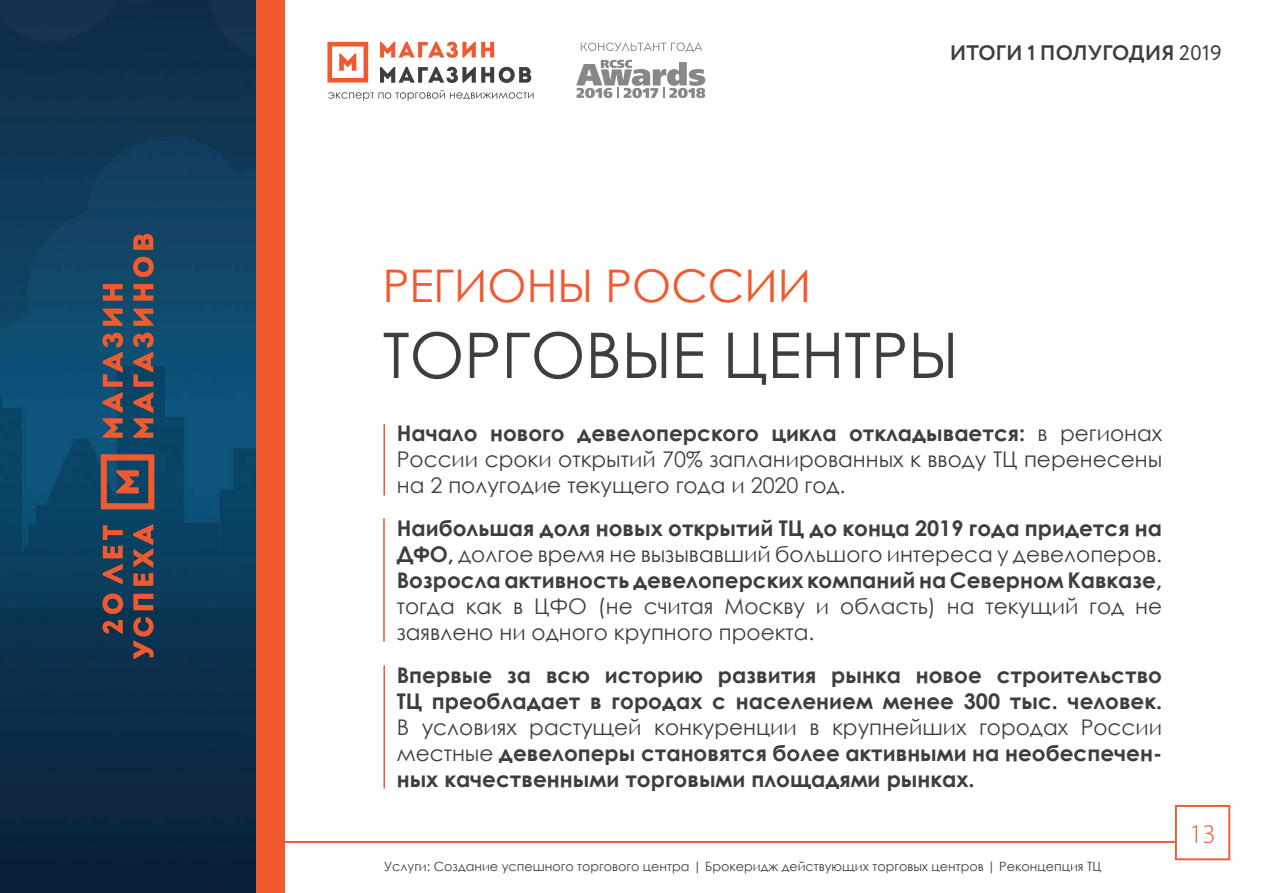
<style>
.page{position:relative;width:1263px;height:893px;background:#fff}
.page>*{position:absolute;margin:0;border:0;box-sizing:border-box;transform-origin:0 0}
.t1{font:63px "Century Gothic";color:#3e3e3f}
.t2{font:45px "Century Gothic";color:#f1592f}
.t3{font:300 27px "Myriad Pro";color:#f1592f}
.t4{font:21.6px/26px "Century Gothic";color:#3e3e3f;text-align:justify}
.t5{font:700 21.6px/26px "Century Gothic";color:#3e3e3f;text-align:justify}
.t6{font:700 21px "Circe";color:#3e3e3f}
.t7{font:12.75px "Century Gothic";color:#3e3e3f}
.s1{font-weight:400}
.s2{font-weight:700}
</style>
<div class="page">
<hr style="left:145px;top:841px;width:1031px;height:2px;background:#f1592f">
<svg style="left:327px;top:42px;width:206px;height:59px"></svg>
<div style="left:1175px;top:805px;width:55px;height:55px;border:2px solid #f1592f"></div>
<svg style="left:581px;top:42px;width:121px;height:10px"></svg>
<svg style="left:576px;top:60px;width:129px;height:38px"></svg>
<div style="left:255px;top:0;width:30px;height:893px;background:#f1592f"></div>
<img style="left:0;top:0;width:255px;height:893px">
<svg style="left:101px;top:454px;width:53px;height:55px;background:#7f504c"></svg>
<svg style="left:102px;top:333px;width:21px;height:105px;background:#725354"></svg>
<svg style="left:103px;top:309px;width:20px;height:17px"></svg>
<svg style="left:103px;top:284px;width:20px;height:17px"></svg>
<svg style="left:133px;top:333px;width:21px;height:105px;background:#714f4f"></svg>
<svg style="left:133px;top:309px;width:20px;height:17px"></svg>
<svg style="left:133px;top:284px;width:20px;height:17px"></svg>
<svg style="left:133px;top:257px;width:21px;height:20px"></svg>
<svg style="left:133px;top:234px;width:20px;height:16px"></svg>
<svg style="left:102px;top:593px;width:21px;height:41px"></svg>
<svg style="left:103px;top:564px;width:20px;height:20px"></svg>
<svg style="left:103px;top:546px;width:20px;height:12px"></svg>
<svg style="left:103px;top:525px;width:20px;height:15px"></svg>
<svg style="left:133px;top:617px;width:22px;height:42px"></svg>
<svg style="left:133px;top:594px;width:20px;height:16px"></svg>
<svg style="left:133px;top:524px;width:20px;height:62px"></svg>
<hr style="left:383px;top:424px;width:2px;height:71px;background:#f1592f">
<hr style="left:383px;top:665px;width:2px;height:124px;background:#f1592f">
<hr style="left:383px;top:518px;width:2px;height:124px;background:#f1592f">
<p class="t6" style="left:950px;top:39px;width:273px">ИТОГИ 1 ПОЛУГОДИЯ <span class="s1">2019</span></p>
<p class="t2" style="left:383px;top:255px;width:430px">РЕГИОНЫ РОССИИ</p>
<p class="t1" style="left:383px;top:311px;width:577px">ТОРГОВЫЕ ЦЕНТРЫ</p>
<p class="t4" style="left:397px;top:420px;width:767px"><span class="s2">Начало нового девелоперского цикла откладывается:</span> в регионах России сроки открытий 70% запланированных к вводу ТЦ перенесены на 2 полугодие текущего года и 2020 год.</p>
<p class="t4" style="left:397px;top:515px;width:767px"><span class="s2">Наибольшая доля новых открытий ТЦ до конца 2019 года придется на ДФО,</span> долгое время не вызывавший большого интереса у девелоперов.<br><span class="s2">Возросла активность девелоперских компаний на Северном Кавказе, </span>тогда как в ЦФО (не считая Москву и область) на текущий год не заявлено ни одного крупного проекта.</p>
<p class="t5" style="left:397px;top:661px;width:767px">Впервые за всю историю развития рынка новое строительство ТЦ преобладает в городах с населением менее 300 тыс. человек.<br><span class="s1">В условиях растущей конкуренции в крупнейших городах России местные</span> девелоперы становятся более активными на необеспечен&shy;ных качественными торговыми площадями рынках.</p>
<p class="t7" style="left:384px;top:857px;width:719px">Услуги: Создание успешного торгового центра | Брокеридж действующих торговых центров | Реконцепция ТЦ</p>
<p class="t3" style="left:1189px;top:817px;width:28px">13</p>
</div>
